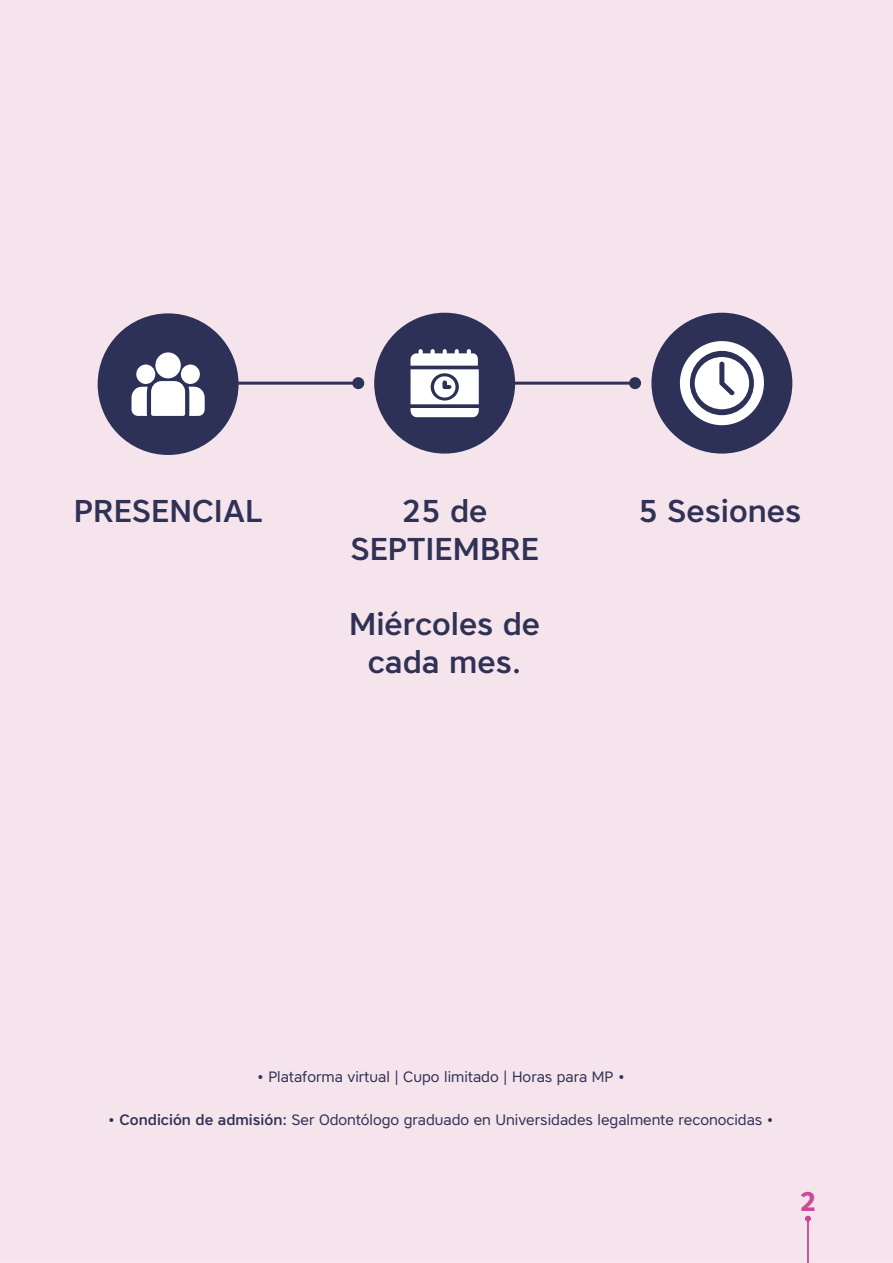
<style>
.page{position:relative;width:893px;height:1263px;background:#f6e4ed}
.page>*{position:absolute;margin:0;border:0;box-sizing:border-box;transform-origin:0 0}
.t1{font:500 31.5px/37.8px "Core Sans A55";color:#303255;text-align:center}
.t2{font:700 27px "Core Sans A65";color:#cc4b98}
.t3{font:15px "Core Sans A45";color:#303255}
.s1{font-family:"Core Sans A55";font-weight:500}
</style>
<div class="page">
<div style="left:801px;top:1192px;width:13px;height:19px;background:#f6e4ed"></div>
<svg style="left:805px;top:1216px;width:6px;height:47px"></svg>
<hr style="left:515px;top:382px;width:120px;height:3px;background:#303255">
<div style="left:629px;top:377px;width:12px;height:12px;background:#303255;border-radius:50%"></div>
<hr style="left:238px;top:382px;width:120px;height:3px;background:#303255">
<div style="left:352px;top:377px;width:12px;height:12px;background:#303255;border-radius:50%"></div>
<div style="left:98px;top:313px;width:141px;height:142px;background:#2e3157;border-radius:50%"></div>
<div style="left:374px;top:313px;width:141px;height:141px;background:#2e3157;border-radius:50%"></div>
<svg style="left:410px;top:349px;width:69px;height:68px"></svg>
<div style="left:651px;top:313px;width:141px;height:141px;background:#2e3157;border-radius:50%"></div>
<svg style="left:680px;top:341px;width:84px;height:84px"></svg>
<div style="left:155px;top:352px;width:26px;height:26px;background:#fff;border-radius:50%"></div>
<svg style="left:131px;top:381px;width:74px;height:35px"></svg>
<div style="left:136px;top:365px;width:19px;height:19px;background:#fff;border-radius:50%"></div>
<div style="left:181px;top:365px;width:19px;height:19px;background:#fff;border-radius:50%"></div>
<h1 class="t1" style="left:74px;top:492px;width:190px">PRESENCIAL</h1>
<h1 class="t1" style="left:638px;top:492px;width:164px">5 Sesiones</h1>
<h1 class="t1" style="left:350px;top:492px;width:190px">25 de<br>SEPTIEMBRE</h1>
<h1 class="t1" style="left:349px;top:605px;width:193px">Miércoles de cada mes.</h1>
<p class="t3" style="left:257px;top:1071px;width:369px">• Plataforma virtual | Cupo limitado | Horas para MP •</p>
<p class="t3" style="left:108px;top:1115px;width:667px">• <span class="s1">Condición de admisión:</span> Ser Odontólogo graduado en Universidades legalmente reconocidas •</p>
<h2 class="t2" style="left:799px;top:1186px;width:18px">2</h2>
</div>
